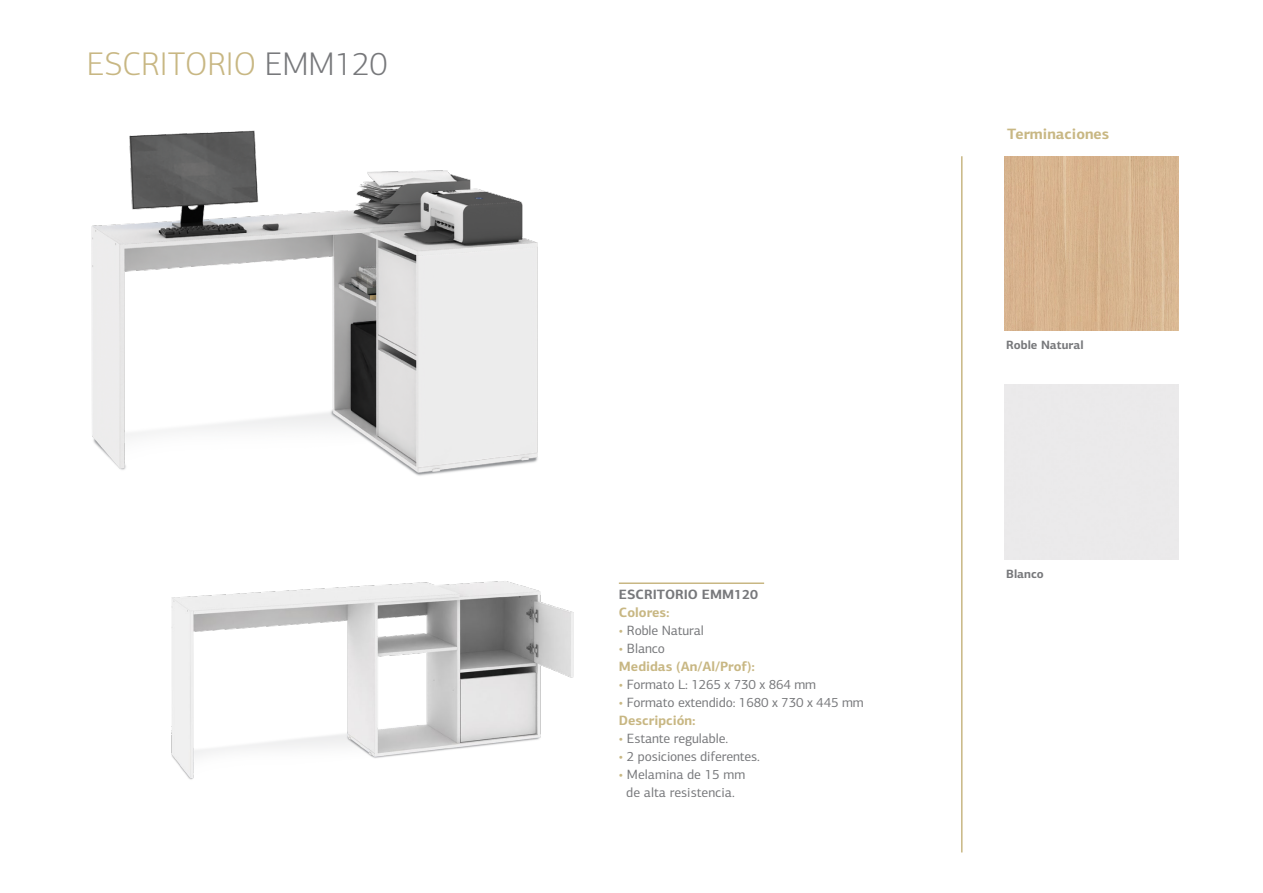
<style>
.page{position:relative;width:1263px;height:893px;background:#fff}
.page>*{position:absolute;margin:0;border:0;box-sizing:border-box;transform-origin:0 0}
.t1{font:300 33px "PF Centro Sans Pro";color:#c8b783}
.t2{font:700 15px "PF Centro Sans Pro";color:#c8b783}
.t3{font:13.5px/18px "PF Centro Sans Pro";letter-spacing:-.01em;color:#77787b}
.t4{font:700 13.5px/18px "PF Centro Sans Pro";color:#c8b783}
.t5{font:700 13.5px "PF Centro Sans Pro";color:#77787b}
.t6{font:700 12px "PF Centro Sans Pro";color:#77787b}
.s1{color:#77787b}
.s2{color:#c8b783}
.s3{font-weight:400}
.s4{font-weight:400;color:#77787b}
.s5{font-weight:700;color:#c8b783}
</style>
<div class="page">
<hr style="left:961px;top:156px;width:1px;height:696px;background:#c8b783">
<hr style="left:619px;top:582px;width:145px;height:2px;background:#c8b783">
<img style="left:91px;top:130px;width:447px;height:346px">
<img style="left:171px;top:581px;width:403px;height:199px">
<img style="left:1004px;top:156px;width:175px;height:175px">
<h1 class="t1" style="left:87px;top:45px;width:302px">ESCRITORIO <span class="s1">EMM120</span></h1>
<p class="t5" style="left:619px;top:586px;width:141px">ESCRITORIO EMM120</p>
<p class="t4" style="left:619px;top:603px;width:52px">Colores:</p>
<p class="t3" style="left:619px;top:622px;width:86px"><span class="s2">•</span> Roble Natural</p>
<p class="t4" style="left:619px;top:639px;width:138px"><span class="s3">•</span> <span class="s4">Blanco<br></span>Medidas (An/Al/Prof):</p>
<p class="t3" style="left:619px;top:676px;width:199px"><span class="s2">•</span> Formato L: 1265 x 730 x 864 mm</p>
<p class="t3" style="left:619px;top:694px;width:246px"><span class="s2">•</span> Formato extendido: 1680 x 730 x 445 mm<br><span class="s5">Descripción:</span></p>
<p class="t3" style="left:619px;top:730px;width:111px"><span class="s2">•</span> Estante regulable.</p>
<p class="t3" style="left:619px;top:748px;width:142px"><span class="s2">•</span> 2 posiciones diferentes.</p>
<p class="t3" style="left:619px;top:766px;width:128px;text-align:center"><span class="s2">•</span> Melamina de 15 mm de alta resistencia.</p>
<p class="t2" style="left:1007px;top:125px;width:103px">Terminaciones</p>
<p class="t6" style="left:1006px;top:338px;width:79px">Roble Natural</p>
<p class="t6" style="left:1006px;top:566px;width:39px">Blanco</p>
</div>
